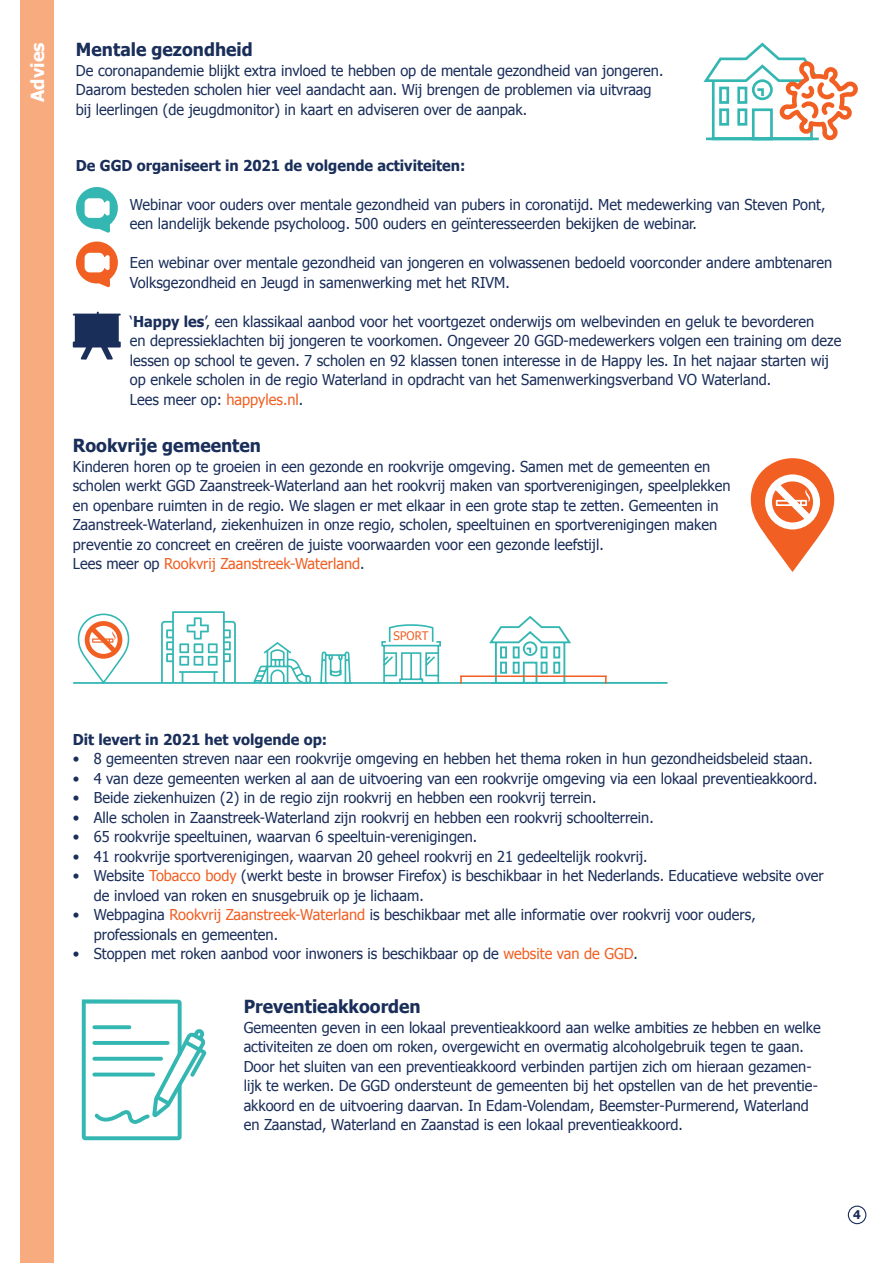
<style>
.page{position:relative;width:893px;height:1263px;background:#fff}
.page>*{position:absolute;margin:0;border:0;box-sizing:border-box;transform-origin:0 0}
.t1{font:700 18px "Tahoma";color:#1a2e5a}
.t2{font:700 18px "Tahoma";color:#fff}
.t3{font:15px/19.5px "Tahoma";color:#1a2e5a}
.t4{font:700 15px "Tahoma";color:#1a2e5a}
.t5{font:700 12px "Tahoma";color:#1a2e5a}
.t6{font:11.85px "Tahoma";letter-spacing:.015em;color:#f15f22}
.s1{font-weight:700}
.s2{color:#f15f22}
</style>
<div class="page">
<div style="left:21px;top:0;width:33px;height:1263px;background:#f9ab80"></div>
<svg style="left:76px;top:241px;width:42px;height:47px"></svg>
<svg style="left:76px;top:187px;width:42px;height:46px"></svg>
<svg style="left:751px;top:458px;width:83px;height:114px"></svg>
<div style="left:848px;top:1205px;width:18px;height:19px;border:1px solid #1a2e5a;border-radius:50%"></div>
<svg style="left:82px;top:999px;width:124px;height:141px"></svg>
<svg style="left:73px;top:611px;width:595px;height:73px"></svg>
<hr style="left:460px;top:675px;width:147px;height:2px;background:#f15f22">
<svg style="left:73px;top:312px;width:48px;height:47px"></svg>
<svg style="left:703px;top:42px;width:155px;height:99px"></svg>
<p class="t2" style="left:25px;top:102px;width:61px;rotate:-90deg">Advies</p>
<p class="t1" style="left:76px;top:37px;width:178px">Mentale gezondheid</p>
<p class="t3" style="left:76px;top:60px;width:589px">De coronapandemie blijkt extra invloed te hebben op de mentale gezondheid van jongeren.<br>Daarom besteden scholen hier veel aandacht aan. Wij brengen de problemen via uitvraag bij leerlingen (de jeugdmonitor) in kaart en adviseren over de aanpak.</p>
<p class="t4" style="left:76px;top:155px;width:391px">De GGD organiseert in 2021 de volgende activiteiten:</p>
<p class="t3" style="left:130px;top:194px;width:697px">Webinar voor ouders over mentale gezondheid van pubers in coronatijd. Met medewerking van Steven Pont, een landelijk bekende psycholoog. 500 ouders en geïnteresseerden bekijken de webinar.</p>
<p class="t3" style="left:130px;top:252px;width:704px">Een webinar over mentale gezondheid van jongeren en volwassenen bedoeld voorconder andere ambtenaren<br>Volksgezondheid en Jeugd in samenwerking met het RIVM.</p>
<p class="t3" style="left:130px;top:311px;width:713px">‘<span class="s1">Happy les</span>’, een klassikaal aanbod voor het voortgezet onderwijs om welbevinden en geluk te bevorderen<br>en depressieklachten bij jongeren te voorkomen. Ongeveer 20 GGD-medewerkers volgen een training om deze lessen op school te geven. 7 scholen en 92 klassen tonen interesse in de Happy les. In het najaar starten wij op enkele scholen in de regio Waterland in opdracht van het Samenwerkingsverband VO Waterland.<br>Lees meer op: <span class="s2">happyles.nl</span>.</p>
<p class="t1" style="left:73px;top:433px;width:190px">Rookvrije gemeenten</p>
<p class="t3" style="left:73px;top:456px;width:659px">Kinderen horen op te groeien in een gezonde en rookvrije omgeving. Samen met de gemeenten en scholen werkt GGD Zaanstreek-Waterland aan het rookvrij maken van sportverenigingen, speelplekken en openbare ruimten in de regio. We slagen er met elkaar in een grote stap te zetten. Gemeenten in Zaanstreek-Waterland, ziekenhuizen in onze regio, scholen, speeltuinen en sportverenigingen maken preventie zo concreet en creëren de juiste voorwaarden voor een gezonde leefstijl.<br>Lees meer op <span class="s2">Rookvrij Zaanstreek-Waterland</span>.</p>
<p class="t6" style="left:393px;top:628px;width:37px">SPORT</p>
<p class="t4" style="left:73px;top:729px;width:256px">Dit levert in 2021 het volgende op:</p>
<p class="t3" style="left:73px;top:748px;width:741px">• 8 gemeenten streven naar een rookvrije omgeving en hebben het thema roken in hun gezondheidsbeleid staan.</p>
<p class="t3" style="left:73px;top:768px;width:746px">• 4 van deze gemeenten werken al aan de uitvoering van een rookvrije omgeving via een lokaal preventieakkoord.</p>
<p class="t3" style="left:73px;top:787px;width:525px">• Beide ziekenhuizen (2) in de regio zijn rookvrij en hebben een rookvrij terrein.</p>
<p class="t3" style="left:73px;top:807px;width:582px">• Alle scholen in Zaanstreek-Waterland zijn rookvrij en hebben een rookvrij schoolterrein.</p>
<p class="t3" style="left:73px;top:826px;width:406px">• 65 rookvrije speeltuinen, waarvan 6 speeltuin-verenigingen.</p>
<p class="t3" style="left:73px;top:846px;width:576px">• 41 rookvrije sportverenigingen, waarvan 20 geheel rookvrij en 21 gedeeltelijk rookvrij.</p>
<p class="t3" style="left:94px;top:865px;width:731px;text-indent:-21px">• Website <span class="s2">Tobacco body</span> (werkt beste in browser Firefox) is beschikbaar in het Nederlands. Educatieve website over de invloed van roken en snusgebruik op je lichaam.</p>
<p class="t3" style="left:94px;top:904px;width:663px;text-indent:-21px">• Webpagina <span class="s2">Rookvrij Zaanstreek-Waterland</span> is beschikbaar met alle informatie over rookvrij voor ouders, professionals en gemeenten.</p>
<p class="t3" style="left:73px;top:943px;width:566px">• Stoppen met roken aanbod voor inwoners is beschikbaar op de <span class="s2">website van de GGD</span>.</p>
<p class="t1" style="left:244px;top:994px;width:179px">Preventieakkoorden</p>
<p class="t3" style="left:244px;top:1017px;width:578px">Gemeenten geven in een lokaal preventieakkoord aan welke ambities ze hebben en welke activiteiten ze doen om roken, overgewicht en overmatig alcoholgebruik tegen te gaan.<br>Door het sluiten van een preventieakkoord verbinden partijen zich om hieraan gezamen&shy;lijk te werken. De GGD ondersteunt de gemeenten bij het opstellen van de het preventie&shy;akkoord en de uitvoering daarvan. In Edam-Volendam, Beemster-Purmerend, Waterland en Zaanstad, Waterland en Zaanstad is een lokaal preventieakkoord.</p>
<p class="t5" style="left:853px;top:1206px;width:9px">4</p>
</div>
